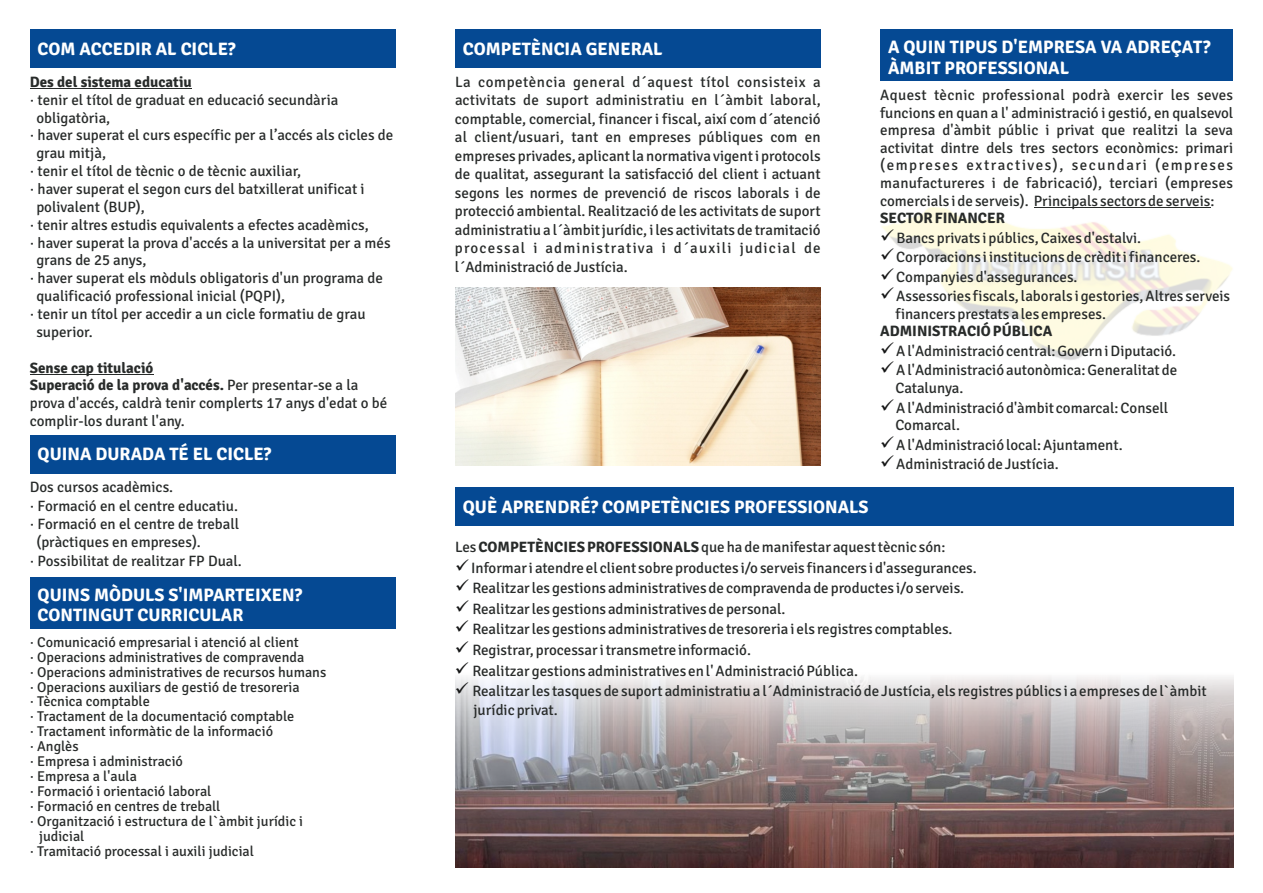
<style>
.page{position:relative;width:1263px;height:893px;background:#fff}
.page>*{position:absolute;margin:0;border:0;box-sizing:border-box;transform-origin:0 0}
.t1{font:700 18px/20.4px "Signika";color:#fff}
.t2{font:15px/18.5px "Signika";color:#282b2a}
.t3{font:700 15px "Signika";color:#282b2a}
.t4{font:14.25px "Signika";color:#282b2a}
.s1{font-weight:700}
.s2{color:#151616}
</style>
<div class="page">
<img style="left:455px;top:487px;width:778px;height:380px">
<img style="left:881px;top:207px;width:352px;height:153px">
<div style="left:30px;top:30px;width:365px;height:38px;background:#054993"></div>
<div style="left:455px;top:30px;width:366px;height:38px;background:#054993"></div>
<div style="left:30px;top:435px;width:365px;height:38px;background:#054993"></div>
<div style="left:30px;top:577px;width:365px;height:51px;background:#054993"></div>
<div style="left:880px;top:30px;width:353px;height:51px;background:#054993"></div>
<hr style="left:30px;top:88px;width:162px;height:1px;background:#282b2a">
<hr style="left:30px;top:374px;width:123px;height:1px;background:#282b2a">
<hr style="left:1034px;top:207px;width:176px;height:1px;background:#282b2a">
<div style="left:455px;top:488px;width:778px;height:38px;background:#054993"></div>
<img style="left:455px;top:287px;width:366px;height:179px">
<p class="t1" style="left:38px;top:39px;width:199px">COM ACCEDIR AL CICLE?</p>
<p class="t1" style="left:463px;top:39px;width:201px">COMPETÈNCIA GENERAL</p>
<p class="t3" style="left:30px;top:73px;width:163px">Des del sistema educatiu</p>
<p class="t2" style="left:30px;top:91px;width:310px">· tenir el títol de graduat en educació secundària</p>
<p class="t2" style="left:36px;top:108px;width:75px">obligatòria,</p>
<p class="t2" style="left:30px;top:126px;width:365px">· haver superat el curs específic per a l’accés als cicles de</p>
<p class="t2" style="left:36px;top:144px;width:71px">grau mitjà,</p>
<p class="t2" style="left:30px;top:162px;width:273px">· tenir el títol de tècnic o de tècnic auxiliar,</p>
<p class="t2" style="left:30px;top:180px;width:336px">· haver superat el segon curs del batxillerat unificat i</p>
<p class="t2" style="left:36px;top:198px;width:110px">polivalent (BUP),</p>
<p class="t2" style="left:30px;top:216px;width:340px">· tenir altres estudis equivalents a efectes acadèmics,</p>
<p class="t2" style="left:30px;top:233px;width:362px">· haver superat la prova d'accés a la universitat per a més</p>
<p class="t2" style="left:36px;top:251px;width:112px">grans de 25 anys,</p>
<p class="t2" style="left:30px;top:269px;width:355px">· haver superat els mòduls obligatoris d'un programa de</p>
<p class="t2" style="left:36px;top:287px;width:250px">qualificació professional inicial (PQPI),</p>
<p class="t2" style="left:30px;top:305px;width:337px">· tenir un títol per accedir a un cicle formatiu de grau</p>
<p class="t2" style="left:36px;top:323px;width:58px">superior.</p>
<p class="t2" style="left:30px;top:359px;width:359px;line-height:17.9px"><span class="s1">Sense cap titulació<br>Superació de la prova d'accés.</span> Per presentar-se a la prova d'accés, caldrà tenir complerts 17 anys d'edat o bé complir-los durant l'any.</p>
<p class="t1" style="left:38px;top:444px;width:235px">QUINA DURADA TÉ EL CICLE?</p>
<p class="t2" style="left:455px;top:73px;width:367px;text-align:justify">La competència general d´aquest títol consisteix a activitats de suport administratiu en l´àmbit laboral, comptable, comercial, financer i fiscal, així com d´atenció al client/usuari, tant en empreses públiques com en empreses privades, aplicant la normativa vigent i protocols de qualitat, assegurant la satisfacció del client i actuant segons les normes de prevenció de riscos laborals i de protecció ambiental. Realització de les activitats de suport administratiu a l´àmbit jurídic, i les activitats de tramitació processal i administrativa i d´auxili judicial de l´Administració de Justícia.</p>
<p class="t1" style="left:888px;top:37px;width:324px">A QUIN TIPUS D'EMPRESA VA ADREÇAT?<br>ÀMBIT PROFESSIONAL</p>
<p class="t2" style="left:880px;top:87px;width:354px;line-height:17.5px;text-align:justify">Aquest tècnic professional podrà exercir les seves funcions en quan a l' administració i gestió, en qualsevol empresa d'àmbit públic i privat que realitzi la seva activitat dintre dels tres sectors econòmics: primari (empreses extractives), secundari (empreses manufactureres i de fabricació), terciari (empreses comercials i de serveis). Principals sectors de serveis:</p>
<p class="t3" style="left:880px;top:209px;width:126px">SECTOR FINANCER</p>
<p class="t2" style="left:880px;top:229px;width:263px"><span class="s2">✓</span>Bancs privats i públics, Caixes d'estalvi.</p>
<p class="t2" style="left:880px;top:248px;width:322px"><span class="s2">✓</span>Corporacions i institucions de crèdit i financeres.</p>
<p class="t2" style="left:880px;top:268px;width:199px"><span class="s2">✓</span>Companyies d'assegurances.</p>
<p class="t2" style="left:895px;top:288px;width:336px;line-height:17.5px;text-indent:-15px"><span class="s2">✓</span>Assessories fiscals, laborals i gestories, Altres serveis financers prestats a les empreses.</p>
<p class="t3" style="left:880px;top:322px;width:174px">ADMINISTRACIÓ PÚBLICA</p>
<p class="t2" style="left:880px;top:342px;width:298px"><span class="s2">✓</span>A l'Administració central: Govern i Diputació.</p>
<p class="t2" style="left:895px;top:362px;width:283px;line-height:17.5px;text-indent:-15px"><span class="s2">✓</span>A l'Administració autonòmica: Generalitat de<br>Catalunya.</p>
<p class="t2" style="left:895px;top:399px;width:274px;line-height:17.5px;text-indent:-15px"><span class="s2">✓</span>A l'Administració d'àmbit comarcal: Consell<br>Comarcal.</p>
<p class="t2" style="left:880px;top:435px;width:244px"><span class="s2">✓</span>A l'Administració local: Ajuntament.</p>
<p class="t2" style="left:880px;top:455px;width:180px"><span class="s2">✓</span>Administració de Justícia.</p>
<p class="t2" style="left:30px;top:478px;width:145px">Dos cursos acadèmics.</p>
<p class="t2" style="left:30px;top:496px;width:210px">· Formació en el centre educatiu.</p>
<p class="t2" style="left:30px;top:515px;width:211px">· Formació en el centre de treball</p>
<p class="t2" style="left:36px;top:533px;width:166px">(pràctiques en empreses).</p>
<p class="t2" style="left:30px;top:552px;width:214px">· Possibilitat de realitzar FP Dual.</p>
<p class="t1" style="left:38px;top:585px;width:266px">QUINS MÒDULS S'IMPARTEIXEN?<br>CONTINGUT CURRICULAR</p>
<p class="t4" style="left:30px;top:633px;width:270px">· Comunicació empresarial i atenció al client</p>
<p class="t4" style="left:30px;top:648px;width:276px">· Operacions administratives de compravenda</p>
<p class="t4" style="left:30px;top:663px;width:298px">· Operacions administratives de recursos humans</p>
<p class="t4" style="left:30px;top:678px;width:271px">· Operacions auxiliars de gestió de tresoreria</p>
<p class="t4" style="left:30px;top:693px;width:122px">· Tècnica comptable</p>
<p class="t4" style="left:30px;top:708px;width:266px">· Tractament de la documentació comptable</p>
<p class="t4" style="left:30px;top:723px;width:245px">· Tractament informàtic de la informació</p>
<p class="t4" style="left:30px;top:738px;width:50px">· Anglès</p>
<p class="t4" style="left:30px;top:753px;width:155px">· Empresa i administració</p>
<p class="t4" style="left:30px;top:768px;width:109px">· Empresa a l'aula</p>
<p class="t4" style="left:30px;top:783px;width:183px">· Formació i orientació laboral</p>
<p class="t4" style="left:30px;top:797px;width:192px">· Formació en centres de treball</p>
<p class="t4" style="left:30px;top:812px;width:275px">· Organització i estructura de l`àmbit jurídic i</p>
<p class="t4" style="left:39px;top:827px;width:47px">judicial</p>
<p class="t4" style="left:30px;top:842px;width:226px">· Tramitació processal i auxili judicial</p>
<p class="t1" style="left:463px;top:497px;width:407px">QUÈ APRENDRÉ? COMPETÈNCIES PROFESSIONALS</p>
<p class="t2" style="left:455px;top:538px;width:492px">Les <span class="s1">COMPETÈNCIES PROFESSIONALS</span> que ha de manifestar aquest tècnic són:</p>
<p class="t2" style="left:455px;top:559px;width:523px"><span class="s2">✓</span>Informar i atendre el client sobre productes i/o serveis financers i d'assegurances.</p>
<p class="t2" style="left:455px;top:579px;width:511px"><span class="s2">✓</span> Realitzar les gestions administratives de compravenda de productes i/o serveis.</p>
<p class="t2" style="left:455px;top:600px;width:332px"><span class="s2">✓</span> Realitzar les gestions administratives de personal.</p>
<p class="t2" style="left:455px;top:620px;width:499px"><span class="s2">✓</span> Realitzar les gestions administratives de tresoreria i els registres comptables.</p>
<p class="t2" style="left:455px;top:641px;width:297px"><span class="s2">✓</span> Registrar, processar i transmetre informació.</p>
<p class="t2" style="left:455px;top:661px;width:405px"><span class="s2">✓</span> Realitzar gestions administratives en l' Administració Pública.</p>
<p class="t2" style="left:473px;top:682px;width:735px;text-indent:-18px"><span class="s2">✓</span> Realitzar les tasques de suport administratiu a l´Administració de Justícia, els registres públics i a empreses de l`àmbit jurídic privat.</p>
</div>
